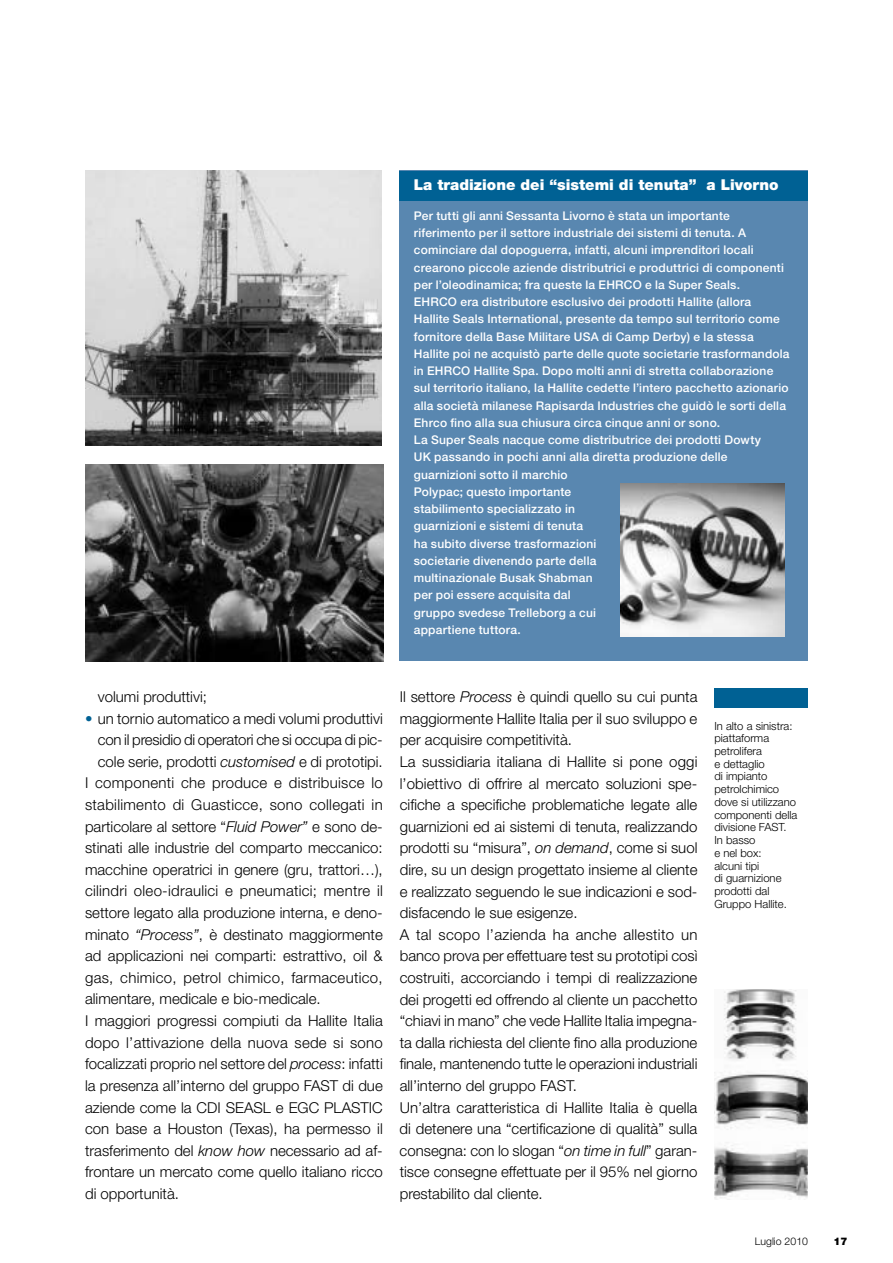
<style>
.page{position:relative;width:893px;height:1263px;background:#fff}
.page>*{position:absolute;margin:0;border:0;box-sizing:border-box;transform-origin:0 0}
.t1{font:300 15px/21.6px "Helvetica Neue";color:#000}
.t2{font:300 15px "Helvetica Neue";letter-spacing:.02em;color:#000}
.t3{font:900 15px "Helvetica Neue";color:#fff}
.t4{font:500 12px/17.2px "Helvetica Neue";letter-spacing:.015em;color:#fff}
.t5{font:300 11.25px/12.8px "Helvetica Neue";color:#000}
.t6{font:300 10.5px "Helvetica Neue";color:#000}
.t7{font:900 10.5px "Helvetica Neue";color:#000}
.s1{color:#006194}
.s2{font-style:italic}
</style>
<div class="page">
<div style="left:714px;top:688px;width:94px;height:19px;background:#006194"></div>
<img style="left:85px;top:170px;width:296px;height:275px">
<img style="left:85px;top:465px;width:299px;height:196px">
<img style="left:714px;top:989px;width:94px;height:210px">
<div style="left:400px;top:170px;width:408px;height:491px;background:#5987b0"></div>
<div style="left:400px;top:172px;width:408px;height:29px;background:#006194"></div>
<img style="left:620px;top:484px;width:164px;height:153px">
<p class="t3" style="left:414px;top:176px;width:366px">La tradizione dei “sistemi di tenuta” a Livorno</p>
<p class="t4" style="left:414px;top:207px;width:377px">Per tutti gli anni Sessanta Livorno è stata un importante riferimento per il settore industriale dei sistemi di tenuta. A cominciare dal dopoguerra, infatti, alcuni imprenditori locali crearono piccole aziende distributrici e produttrici di componenti per l’oleodinamica; fra queste la EHRCO e la Super Seals.<br>EHRCO era distributore esclusivo dei prodotti Hallite (allora Hallite Seals International, presente da tempo sul territorio come fornitore della Base Militare USA di Camp Derby) e la stessa Hallite poi ne acquistò parte delle quote societarie trasformandola in EHRCO Hallite Spa. Dopo molti anni di stretta collaborazione sul territorio italiano, la Hallite cedette l’intero pacchetto azionario alla società milanese Rapisarda Industries che guidò le sorti della Ehrco fino alla sua chiusura circa cinque anni or sono.<br>La Super Seals nacque come distributrice dei prodotti Dowty<br>UK passando in pochi anni alla diretta produzione delle guarnizioni sotto il marchio<br>Polypac; questo importante<br>stabilimento specializzato in<br>guarnizioni e sistemi di tenuta<br>ha subito diverse trasformazioni<br>societarie divenendo parte della<br>multinazionale Busak Shabman<br>per poi essere acquisita dal<br>gruppo svedese Trelleborg a cui<br>appartiene tuttora.</p>
<p class="t1" style="left:98px;top:685px;width:111px">volumi produttivi;</p>
<p class="t1" style="left:85px;top:707px;width:299px"><span class="s1">•</span> un tornio automatico a medi volumi produttivi</p>
<p class="t1" style="left:98px;top:729px;width:286px">con il presidio di operatori che si occupa di pic-</p>
<p class="t1" style="left:98px;top:750px;width:286px">cole serie, prodotti <span class="s2">customised</span> e di prototipi.</p>
<p class="t2" style="left:85px;top:774px;width:299px">I componenti che produce e distribuisce lo</p>
<p class="t2" style="left:85px;top:795px;width:299px">stabilimento di Guasticce, sono collegati in</p>
<p class="t1" style="left:85px;top:815px;width:299px">particolare al settore “<span class="s2">Fluid Power”</span> e sono de-</p>
<p class="t1" style="left:85px;top:837px;width:299px">stinati alle industrie del comparto meccanico:</p>
<p class="t1" style="left:85px;top:858px;width:299px">macchine operatrici in genere (gru, trattori…),</p>
<p class="t2" style="left:85px;top:882px;width:299px">cilindri oleo-idraulici e pneumatici; mentre il</p>
<p class="t1" style="left:85px;top:901px;width:299px">settore legato alla produzione interna, e deno-</p>
<p class="t1" style="left:85px;top:923px;width:299px">minato <span class="s2">“Process”</span>, è destinato maggiormente</p>
<p class="t1" style="left:85px;top:945px;width:299px">ad applicazioni nei comparti: estrattivo, oil &amp;</p>
<p class="t2" style="left:85px;top:968px;width:299px">gas, chimico, petrol chimico, farmaceutico,</p>
<p class="t1" style="left:85px;top:988px;width:237px">alimentare, medicale e bio-medicale.</p>
<p class="t1" style="left:85px;top:1009px;width:299px">I maggiori progressi compiuti da Hallite Italia</p>
<p class="t1" style="left:85px;top:1031px;width:299px">dopo l’attivazione della nuova sede si sono</p>
<p class="t1" style="left:85px;top:1053px;width:299px">focalizzati proprio nel settore del <span class="s2">process</span>: infatti</p>
<p class="t1" style="left:85px;top:1074px;width:299px">la presenza all’interno del gruppo FAST di due</p>
<p class="t1" style="left:85px;top:1096px;width:299px">aziende come la CDI SEASL e EGC PLASTIC</p>
<p class="t1" style="left:85px;top:1117px;width:299px">con base a Houston (Texas), ha permesso il</p>
<p class="t1" style="left:85px;top:1139px;width:299px">trasferimento del <span class="s2">know how</span> necessario ad af-</p>
<p class="t1" style="left:85px;top:1161px;width:299px">frontare un mercato come quello italiano ricco</p>
<p class="t1" style="left:85px;top:1182px;width:95px">di opportunità.</p>
<p class="t1" style="left:400px;top:686px;width:299px">Il settore <span class="s2">Process</span> è quindi quello su cui punta maggiormente Hallite Italia per il suo sviluppo e per acquisire competitività.<br>La sussidiaria italiana di Hallite si pone oggi l’obiettivo di offrire al mercato soluzioni spe&shy;cifiche a specifiche problematiche legate alle guarnizioni ed ai sistemi di tenuta, realizzando prodotti su “misura”, <span class="s2">on demand</span>, come si suol dire, su un design progettato insieme al cliente e realizzato seguendo le sue indicazioni e sod&shy;disfacendo le sue esigenze.<br>A tal scopo l’azienda ha anche allestito un banco prova per effettuare test su prototipi così costruiti, accorciando i tempi di realizzazione dei progetti ed offrendo al cliente un pacchetto “chiavi in mano” che vede Hallite Italia impegna&shy;ta dalla richiesta del cliente fino alla produzione finale, mantenendo tutte le operazioni industriali all’interno del gruppo FAST.<br>Un’altra caratteristica di Hallite Italia è quella di detenere una “certificazione di qualità” sulla consegna: con lo slogan “<span class="s2">on time in full</span>” garan&shy;tisce consegne effettuate per il 95% nel giorno prestabilito dal cliente.</p>
<p class="t5" style="left:714px;top:719px;width:84px">In alto a sinistra: piattaforma petrolifera<br>e dettaglio<br>di impianto petrolchimico dove si utilizzano componenti della divisione FAST.<br>In basso<br>e nel box:<br>alcuni tipi<br>di guarnizione prodotti dal<br>Gruppo Hallite.</p>
<p class="t6" style="left:755px;top:1235px;width:55px">Luglio 2010</p>
<p class="t7" style="left:833px;top:1235px;width:16px">17</p>
</div>
